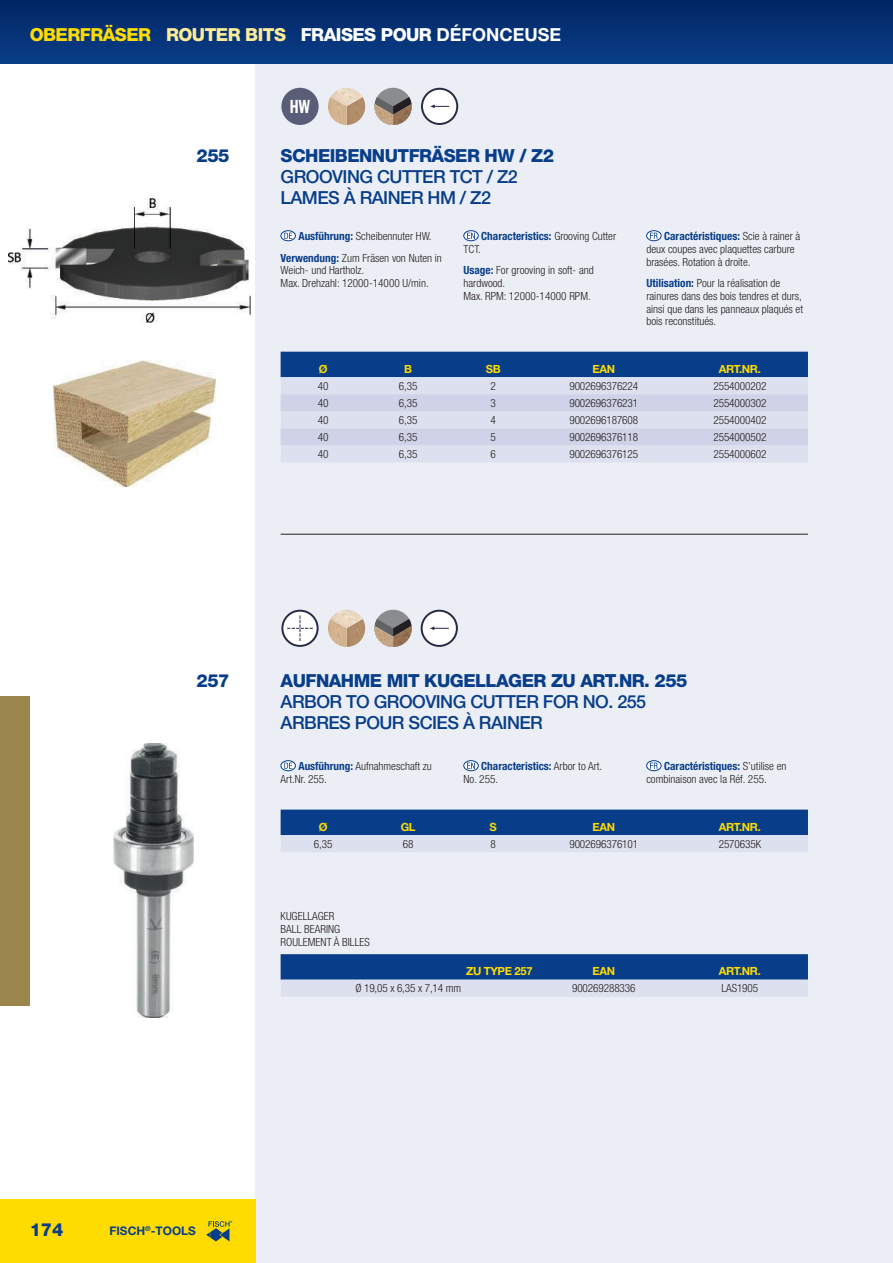
<style>
.page{position:relative;width:893px;height:1263px;background:#fff}
.page>*{position:absolute;margin:0;border:0;box-sizing:border-box;transform-origin:0 0}
.t1{font:600 18.3px "Flama Condensed";color:#fff}
.t2{font:500 18px/21px "Helvetica Neue LT Std";letter-spacing:-.03em;color:#083e89}
.t3{font:800 18px "Helvetica Neue LT Std";letter-spacing:-.03em;color:#083e89}
.t4{font:800 18px "Helvetica Neue LT Std";letter-spacing:-.03em;color:#fff}
.t5{font:700 11.85px "Helvetica Neue LT Std";color:#083e89}
.t6{font:300 condensed 11.25px/12.8px "Helvetica Neue LT Std";color:#231f20}
.t7{font:700 11.25px "Helvetica Neue LT Std";letter-spacing:-.03em;color:#ffdc01}
.t8{font:700 condensed 11.25px "Helvetica Neue LT Std";color:#083e89}
.s1{color:#ffdc01}
.s2{color:#ffec96}
.s3{font-weight:700}
.s4{font-weight:700;color:#083e89}
.s5{font-weight:300;color:#231f20}
</style>
<div class="page">
<div style="left:0;top:697px;width:30px;height:309px;background:#9a854c"></div>
<div style="left:255px;top:0;width:638px;height:1263px;background:#eceef5"></div>
<div style="left:0;top:0;width:893px;height:64px;background:linear-gradient(to bottom,#012563,#093e88)"></div>
<div style="left:0;top:1199px;width:255px;height:64px;background:#ffdc01"></div>
<svg style="left:206px;top:1221px;width:26px;height:20px"></svg>
<svg style="left:281px;top:231px;width:14px;height:10px"></svg>
<div style="left:281px;top:230px;width:15px;height:11px;border:1px solid #083e89;border-radius:50%"></div>
<svg style="left:284px;top:233px;width:8px;height:6px"></svg>
<svg style="left:464px;top:231px;width:14px;height:10px"></svg>
<div style="left:463px;top:230px;width:15px;height:11px;border:1px solid #083e89;border-radius:50%"></div>
<svg style="left:467px;top:233px;width:8px;height:6px"></svg>
<svg style="left:647px;top:231px;width:14px;height:10px"></svg>
<div style="left:646px;top:230px;width:15px;height:11px;border:1px solid #083e89;border-radius:50%"></div>
<svg style="left:650px;top:233px;width:8px;height:6px"></svg>
<svg style="left:281px;top:352px;width:527px;height:110px"></svg>
<hr style="left:281px;top:534px;width:527px;height:1px;background:#231f20">
<svg style="left:281px;top:810px;width:527px;height:42px"></svg>
<svg style="left:281px;top:954px;width:527px;height:43px"></svg>
<img style="left:114px;top:743px;width:80px;height:275px">
<svg style="left:281px;top:761px;width:14px;height:10px"></svg>
<div style="left:281px;top:760px;width:15px;height:11px;border:1px solid #083e89;border-radius:50%"></div>
<svg style="left:284px;top:763px;width:8px;height:6px"></svg>
<svg style="left:464px;top:761px;width:14px;height:10px"></svg>
<div style="left:463px;top:760px;width:15px;height:11px;border:1px solid #083e89;border-radius:50%"></div>
<svg style="left:467px;top:763px;width:8px;height:6px"></svg>
<svg style="left:647px;top:761px;width:14px;height:10px"></svg>
<div style="left:646px;top:760px;width:15px;height:11px;border:1px solid #083e89;border-radius:50%"></div>
<svg style="left:650px;top:763px;width:8px;height:6px"></svg>
<div style="left:281px;top:88px;width:38px;height:37px;background:#595d77;border-radius:50%"></div>
<svg style="left:282px;top:611px;width:36px;height:35px"></svg>
<div style="left:281px;top:610px;width:38px;height:37px;border:2px solid #272b46;border-radius:50%"></div>
<svg style="left:287px;top:616px;width:25px;height:25px"></svg>
<div style="left:374px;top:88px;width:38px;height:37px;background:#8a8c8f;border-radius:50%"></div>
<svg style="left:374px;top:90px;width:38px;height:35px"></svg>
<div style="left:374px;top:610px;width:38px;height:37px;background:#8a8c8f;border-radius:50%"></div>
<svg style="left:374px;top:612px;width:38px;height:35px"></svg>
<div style="left:422px;top:89px;width:35px;height:35px;background:#fff;border-radius:50%"></div>
<div style="left:421px;top:88px;width:37px;height:37px;border:2px solid #272b46;border-radius:50%"></div>
<svg style="left:430px;top:105px;width:19px;height:3px"></svg>
<div style="left:422px;top:611px;width:35px;height:35px;background:#fff;border-radius:50%"></div>
<div style="left:421px;top:610px;width:37px;height:37px;border:2px solid #272b46;border-radius:50%"></div>
<svg style="left:430px;top:626px;width:19px;height:4px"></svg>
<svg style="left:328px;top:98px;width:38px;height:27px"></svg>
<img style="left:330px;top:88px;width:33px;height:18px">
<svg style="left:328px;top:620px;width:37px;height:27px"></svg>
<img style="left:328px;top:620px;width:2px;height:8px">
<img style="left:330px;top:610px;width:33px;height:18px">
<img style="left:54px;top:360px;width:161px;height:127px">
<img style="left:8px;top:198px;width:242px;height:124px">
<h2 class="t4" style="left:30px;top:24px;width:533px"><span class="s1">OBERFRÄSER</span> <span class="s2">ROUTER BITS</span> FRAISES POUR <span class="s3">DÉFONCEUSE</span></h2>
<h2 class="t3" style="left:197px;top:145px;width:34px">255</h2>
<h1 class="t1" style="left:290px;top:96px;width:22px">HW</h1>
<h2 class="t3" style="left:281px;top:145px;width:275px">SCHEIBENNUTFRÄSER HW / Z2</h2>
<h2 class="t2" style="left:281px;top:166px;width:239px">GROOVING CUTTER TCT / Z2<br>LAMES À RAINER HM / Z2</h2>
<p class="t6" style="left:281px;top:227px;width:163px;line-height:21.3px;text-indent:18px"><span class="s4">Ausführung:</span> Scheibennuter HW.<br><span class="s4">Verwendung:</span> Zum Fräsen von Nuten in</p>
<p class="t6" style="left:281px;top:265px;width:150px">Weich- und Hartholz.<br>Max. Drehzahl: 12000-14000 U/min.</p>
<p class="t8" style="left:481px;top:232px;width:136px">Characteristics: <span class="s5">Grooving Cutter</span></p>
<p class="t6" style="left:463px;top:239px;width:132px;line-height:21.3px">TCT.<br><span class="s4">Usage:</span> For grooving in soft- and</p>
<p class="t6" style="left:463px;top:278px;width:129px">hardwood.<br>Max. RPM: 12000-14000 RPM.</p>
<p class="t6" style="left:646px;top:231px;width:155px;text-indent:18px"><span class="s4">Caractéristiques:</span> Scie à rainer à deux coupes avec plaquettes carbure brasées. Rotation à droite.</p>
<p class="t6" style="left:646px;top:278px;width:158px"><span class="s4">Utilisation:</span> Pour la réalisation de rainures dans des bois tendres et durs, ainsi que dans les panneaux plaqués et bois reconstitués.</p>
<p class="t7" style="left:319px;top:362px;width:10px">Ø</p>
<p class="t7" style="left:404px;top:362px;width:9px">B</p>
<p class="t7" style="left:486px;top:362px;width:16px">SB</p>
<p class="t7" style="left:592px;top:362px;width:24px">EAN</p>
<p class="t7" style="left:719px;top:362px;width:43px">ART.NR.</p>
<p class="t6" style="left:318px;top:380px;width:12px">40</p>
<p class="t6" style="left:399px;top:380px;width:20px">6,35</p>
<p class="t6" style="left:490px;top:380px;width:7px">2</p>
<p class="t6" style="left:569px;top:380px;width:70px">9002696376224</p>
<p class="t6" style="left:713px;top:380px;width:54px">2554000202</p>
<p class="t6" style="left:318px;top:397px;width:12px">40</p>
<p class="t6" style="left:399px;top:397px;width:20px">6,35</p>
<p class="t6" style="left:490px;top:397px;width:7px">3</p>
<p class="t6" style="left:569px;top:397px;width:70px">9002696376231</p>
<p class="t6" style="left:713px;top:397px;width:54px">2554000302</p>
<p class="t6" style="left:318px;top:414px;width:12px">40</p>
<p class="t6" style="left:399px;top:414px;width:20px">6,35</p>
<p class="t6" style="left:490px;top:414px;width:7px">4</p>
<p class="t6" style="left:569px;top:414px;width:70px">9002696187608</p>
<p class="t6" style="left:713px;top:414px;width:54px">2554000402</p>
<p class="t6" style="left:318px;top:431px;width:12px">40</p>
<p class="t6" style="left:399px;top:431px;width:20px">6,35</p>
<p class="t6" style="left:490px;top:431px;width:7px">5</p>
<p class="t6" style="left:569px;top:431px;width:70px">9002696376118</p>
<p class="t6" style="left:713px;top:431px;width:54px">2554000502</p>
<p class="t6" style="left:318px;top:449px;width:12px">40</p>
<p class="t6" style="left:399px;top:449px;width:20px">6,35</p>
<p class="t6" style="left:490px;top:449px;width:7px">6</p>
<p class="t6" style="left:569px;top:449px;width:70px">9002696376125</p>
<p class="t6" style="left:713px;top:449px;width:54px">2554000602</p>
<h2 class="t3" style="left:197px;top:671px;width:34px">257</h2>
<h2 class="t3" style="left:281px;top:671px;width:408px">AUFNAHME MIT KUGELLAGER ZU ART.NR. 255</h2>
<h2 class="t2" style="left:281px;top:692px;width:367px">ARBOR TO GROOVING CUTTER FOR NO. 255<br>ARBRES POUR SCIES À RAINER</h2>
<p class="t6" style="left:281px;top:761px;width:153px;text-indent:18px"><span class="s4">Ausführung:</span> Aufnahmeschaft zu<br>Art.Nr. 255.</p>
<p class="t6" style="left:463px;top:761px;width:140px;text-indent:18px"><span class="s4">Characteristics:</span> Arbor to Art.<br>No. 255.</p>
<p class="t6" style="left:646px;top:761px;width:142px;text-indent:18px"><span class="s4">Caractéristiques:</span> S’utilise en combinaison avec la Réf. 255.</p>
<p class="t7" style="left:319px;top:820px;width:10px">Ø</p>
<p class="t7" style="left:401px;top:820px;width:16px">GL</p>
<p class="t7" style="left:490px;top:820px;width:9px">S</p>
<p class="t7" style="left:592px;top:820px;width:24px">EAN</p>
<p class="t7" style="left:719px;top:820px;width:43px">ART.NR.</p>
<p class="t6" style="left:314px;top:838px;width:20px">6,35</p>
<p class="t6" style="left:403px;top:838px;width:12px">68</p>
<p class="t6" style="left:490px;top:838px;width:7px">8</p>
<p class="t6" style="left:569px;top:838px;width:70px">9002696376101</p>
<p class="t6" style="left:719px;top:838px;width:44px">2570635K</p>
<p class="t6" style="left:281px;top:911px;width:91px">KUGELLAGER<br>BALL BEARING<br>ROULEMENT À BILLES</p>
<p class="t7" style="left:466px;top:965px;width:68px">ZU TYPE 257</p>
<p class="t7" style="left:592px;top:965px;width:24px">EAN</p>
<p class="t7" style="left:719px;top:965px;width:43px">ART.NR.</p>
<p class="t6" style="left:355px;top:983px;width:107px">Ø 19,05 x 6,35 x 7,14 mm</p>
<p class="t6" style="left:572px;top:983px;width:65px">900269288336</p>
<p class="t6" style="left:721px;top:983px;width:38px">LAS1905</p>
<h2 class="t3" style="left:30px;top:1220px;width:35px">174</h2>
<p class="t5" style="left:109px;top:1224px;width:88px">FISCH<sup>®</sup>-TOOLS</p>
</div>
